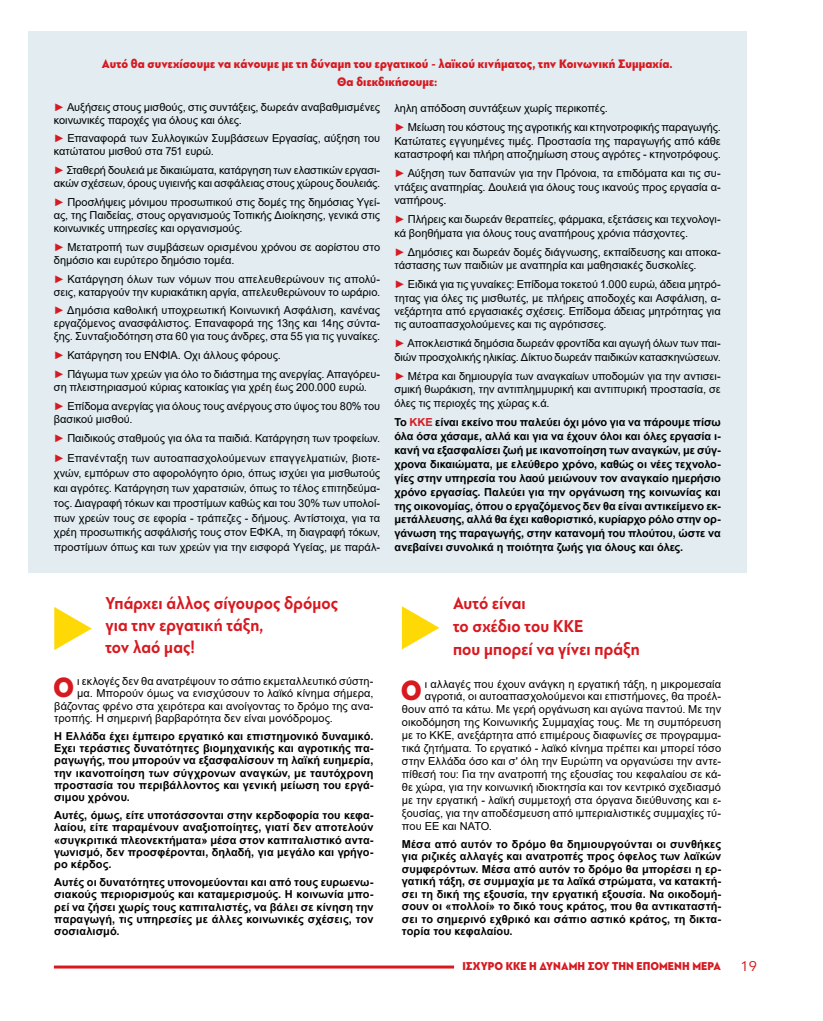
<style>
.page{position:relative;width:823px;height:1021px;background:#fff}
.page>*{position:absolute;margin:0;border:0;box-sizing:border-box;transform-origin:0 0}
.t1{font:900 29.2px "PF Bague Sans Pro";color:#d71920;scale:.9 1}
.t2{font:700 18px/22.2px "PF Bague Sans Pro";letter-spacing:.005em;color:#d71920;scale:.9 1}
.t3{font:15px "PF Bague Sans Pro";color:#d71920}
.t4{font:900 12.9px/18px "PF Bague Sans Pro";letter-spacing:.01em;color:#d71920;text-align:center;scale:.9 1}
.t5{font:900 12px "PF Bague Sans Pro";letter-spacing:.005em;color:#d71920;scale:.9 1}
.t6{font:11px/13.4px "Arial";color:#000}
.t7{font:700 11px/12.2px "Arial";letter-spacing:.005em;color:#000;text-align:justify}
.s1{font-family:"CF Jeckyl Condensed";color:#d71920}
.s2{color:#d71920}
</style>
<div class="page">
<div style="left:28px;top:31px;width:718px;height:542px;background:#e2ecf1"></div>
<svg style="left:54px;top:607px;width:38px;height:43px"></svg>
<svg style="left:401px;top:606px;width:38px;height:43px"></svg>
<hr style="left:54px;top:965px;width:400px;height:3px;background:#d71920">
<p class="t4" style="left:102px;top:55px;width:635px">Αυτό θα συνεχίσουμε να κάνουμε με τη δύναμη του εργατικού - λαϊκού κινήματος, την Κοινωνική Συμμαχία.<br>Θα διεκδικήσουμε:</p>
<p class="t6" style="left:54px;top:100px;width:327px;line-height:13.1px"><span class="s1">►</span> Αυξήσεις στους μισθούς, στις συντάξεις, δωρεάν αναβαθμισμένες κοινωνικές παροχές για όλους και όλες.</p>
<p class="t6" style="left:54px;top:132px;width:327px;line-height:13.1px"><span class="s1">►</span> Επαναφορά των Συλλογικών Συμβάσεων Εργασίας, αύξηση του κατώτατου μισθού στα 751 ευρώ.</p>
<p class="t6" style="left:54px;top:164px;width:327px;line-height:13.1px"><span class="s1">►</span>Σταθερή δουλειά με δικαιώματα, κατάργηση των ελαστικών εργασι&shy;ακών σχέσεων, όρους υγιεινής και ασφάλειας στους χώρους δουλειάς.</p>
<p class="t6" style="left:54px;top:195px;width:327px;line-height:13.1px;text-align:justify"><span class="s1">►</span> Προσλήψεις μόνιμου προσωπικού στις δομές της δημόσιας Υγεί&shy;ας, της Παιδείας, στους οργανισμούς Τοπικής Διοίκησης, γενικά στις κοινωνικές υπηρεσίες και οργανισμούς.</p>
<p class="t6" style="left:54px;top:240px;width:327px;line-height:13.1px"><span class="s1">►</span> Μετατροπή των συμβάσεων ορισμένου χρόνου σε αορίστου στο δημόσιο και ευρύτερο δημόσιο τομέα.</p>
<p class="t6" style="left:54px;top:272px;width:327px;line-height:13.1px"><span class="s1">►</span> Κατάργηση όλων των νόμων που απελευθερώνουν τις απολύ&shy;σεις, καταργούν την κυριακάτικη αργία, απελευθερώνουν το ωράριο.</p>
<p class="t6" style="left:54px;top:304px;width:327px;line-height:13.1px;text-align:justify"><span class="s1">►</span> Δημόσια καθολική υποχρεωτική Κοινωνική Ασφάλιση, κανένας εργαζόμενος ανασφάλιστος. Επαναφορά της 13ης και 14ης σύντα&shy;ξης. Συνταξιοδότηση στα 60 για τους άνδρες, στα 55 για τις γυναίκες.</p>
<p class="t6" style="left:54px;top:346px;width:327px;line-height:18.7px"><span class="s1">►</span> Κατάργηση του ΕΝΦΙΑ. Οχι άλλους φόρους.<br><span class="s1">►</span> Πάγωμα των χρεών για όλο το διάστημα της ανεργίας. Απαγόρευ-</p>
<p class="t6" style="left:54px;top:378px;width:327px;line-height:18.7px">ση πλειστηριασμού κύριας κατοικίας για χρέη έως 200.000 ευρώ. <span class="s1">►</span> Επίδομα ανεργίας για όλους τους ανέργους στο ύψος του 80% του</p>
<p class="t6" style="left:54px;top:409px;width:327px;line-height:18.7px">βασικού μισθού.<br><span class="s1">►</span> Παιδικούς σταθμούς για όλα τα παιδιά. Κατάργηση των τροφείων.</p>
<p class="t6" style="left:54px;top:451px;width:327px;line-height:14.8px;text-align:justify"><span class="s1">►</span> Επανένταξη των αυτοαπασχολούμενων επαγγελματιών, βιοτε&shy;χνών, εμπόρων στο αφορολόγητο όριο, όπως ισχύει για μισθωτούς και αγρότες. Κατάργηση των χαρατσιών, όπως το τέλος επιτηδεύμα&shy;τος. Διαγραφή τόκων και προστίμων καθώς και του 30% των υπολοί&shy;πων χρεών τους σε εφορία - τράπεζες - δήμους. Αντίστοιχα, για τα χρέη προσωπικής ασφάλισής τους στον ΕΦΚΑ, τη διαγραφή τόκων, προστίμων όπως και των χρεών για την εισφορά Υγείας, με παράλ-</p>
<p class="t6" style="left:394px;top:99px;width:328px;line-height:19.1px">ληλη απόδοση συντάξεων χωρίς περικοπές.<br><span class="s1">►</span> Μείωση του κόστους της αγροτικής και κτηνοτροφικής παραγωγής.</p>
<p class="t6" style="left:394px;top:134px;width:327px">Κατώτατες εγγυημένες τιμές. Προστασία της παραγωγής από κάθε καταστροφή και πλήρη αποζημίωση στους αγρότες - κτηνοτρόφους.</p>
<p class="t6" style="left:394px;top:167px;width:327px;text-align:justify"><span class="s1">►</span> Αύξηση των δαπανών για την Πρόνοια, τα επιδόματα και τις συ&shy;ντάξεις αναπηρίας. Δουλειά για όλους τους ικανούς προς εργασία α&shy;ναπήρους.</p>
<p class="t6" style="left:394px;top:212px;width:327px"><span class="s1">►</span> Πλήρεις και δωρεάν θεραπείες, φάρμακα, εξετάσεις και τεχνολογι&shy;κά βοηθήματα για όλους τους αναπήρους χρόνια πάσχοντες.</p>
<p class="t6" style="left:394px;top:245px;width:327px"><span class="s1">►</span> Δημόσιες και δωρεάν δομές διάγνωσης, εκπαίδευσης και αποκα&shy;τάστασης των παιδιών με αναπηρία και μαθησιακές δυσκολίες.</p>
<p class="t6" style="left:394px;top:277px;width:327px;text-align:justify"><span class="s1">►</span> Ειδικά για τις γυναίκες: Επίδομα τοκετού 1.000 ευρώ, άδεια μητρό&shy;τητας για όλες τις μισθωτές, με πλήρεις αποδοχές και Ασφάλιση, α&shy;νεξάρτητα από εργασιακές σχέσεις. Επίδομα άδειας μητρότητας για τις αυτοαπασχολούμενες και τις αγρότισσες.</p>
<p class="t6" style="left:394px;top:337px;width:327px"><span class="s1">►</span> Αποκλειστικά δημόσια δωρεάν φροντίδα και αγωγή όλων των παι&shy;διών προσχολικής ηλικίας. Δίκτυο δωρεάν παιδικών κατασκηνώσεων.</p>
<p class="t6" style="left:394px;top:369px;width:327px;text-align:justify"><span class="s1">►</span> Μέτρα και δημιουργία των αναγκαίων υποδομών για την αντισει&shy;σμική θωράκιση, την αντιπλημμυρική και αντιπυρική προστασία, σε όλες τις περιοχές της χώρας κ.ά.</p>
<p class="t7" style="left:394px;top:415px;width:328px;line-height:13.9px">Το <span class="s2">ΚΚΕ</span> είναι εκείνο που παλεύει όχι μόνο για να πάρουμε πίσω όλα όσα χάσαμε, αλλά και για να έχουν όλοι και όλες εργασία ι&shy;κανή να εξασφαλίσει ζωή με ικανοποίηση των αναγκών, με σύγ&shy;χρονα δικαιώματα, με ελεύθερο χρόνο, καθώς οι νέες τεχνολο&shy;γίες στην υπηρεσία του λαού μειώνουν τον αναγκαίο ημερήσιο χρόνο εργασίας. Παλεύει για την οργάνωση της κοινωνίας και της οικονομίας, όπου ο εργαζόμενος δεν θα είναι αντικείμενο εκ&shy;μετάλλευσης, αλλά θα έχει καθοριστικό, κυρίαρχο ρόλο στην ορ&shy;γάνωση της παραγωγής, στην κατανομή του πλούτου, ώστε να ανεβαίνει συνολικά η ποιότητα ζωής για όλους και όλες.</p>
<h2 class="t2" style="left:105px;top:592px;width:260px">Υπάρχει άλλος σίγουρος δρόμος για την εργατική τάξη,<br>τον λαό μας!</h2>
<h1 class="t1" style="left:53px;top:669px;width:25px">Ο</h1>
<p class="t6" style="left:77px;top:675px;width:298px">ι εκλογές δεν θα ανατρέψουν το σάπιο εκμεταλλευτικό σύστη-</p>
<p class="t6" style="left:77px;top:687px;width:298px">μα. Μπορούν όμως να ενισχύσουν το λαϊκό κίνημα σήμερα,</p>
<p class="t6" style="left:54px;top:699px;width:320px">βάζοντας φρένο στα χειρότερα και ανοίγοντας το δρόμο της ανα-</p>
<p class="t6" style="left:54px;top:711px;width:280px">τροπής. Η σημερινή βαρβαρότητα δεν είναι μονόδρομος.</p>
<p class="t7" style="left:54px;top:730px;width:320px">Η Ελλάδα έχει έμπειρο εργατικό και επιστημονικό δυναμικό.<br>Εχει τεράστιες δυνατότητες βιομηχανικής και αγροτικής πα&shy;ραγωγής, που μπορούν να εξασφαλίσουν τη λαϊκή ευημερία, την ικανοποίηση των σύγχρονων αναγκών, με ταυτόχρονη προστασία του περιβάλλοντος και γενική μείωση του εργά&shy;σιμου χρόνου.</p>
<p class="t7" style="left:54px;top:809px;width:320px">Αυτές, όμως, είτε υποτάσσονται στην κερδοφορία του κεφα&shy;λαίου, είτε παραμένουν αναξιοποίητες, γιατί δεν αποτελούν «συγκριτικά πλεονεκτήματα» μέσα στον καπιταλιστικό αντα&shy;γωνισμό, δεν προσφέρονται, δηλαδή, για μεγάλο και γρήγο&shy;ρο κέρδος.</p>
<p class="t7" style="left:54px;top:876px;width:320px">Αυτές οι δυνατότητες υπονομεύονται και από τους ευρωενω&shy;σιακούς περιορισμούς και καταμερισμούς. Η κοινωνία μπο&shy;ρεί να ζήσει χωρίς τους καπιταλιστές, να βάλει σε κίνηση την παραγωγή, τις υπηρεσίες με άλλες κοινωνικές σχέσεις, τον σοσιαλισμό.</p>
<h2 class="t2" style="left:453px;top:591px;width:209px;line-height:23px">Αυτό είναι<br>το σχέδιο του ΚΚΕ<br>που μπορεί να γίνει πράξη</h2>
<h1 class="t1" style="left:400px;top:671px;width:25px">Ο</h1>
<p class="t6" style="left:424px;top:677px;width:298px">ι αλλαγές που έχουν ανάγκη η εργατική τάξη, η μικρομεσαία</p>
<p class="t6" style="left:424px;top:689px;width:298px">αγροτιά, οι αυτοαπασχολούμενοι και επιστήμονες, θα προέλ-</p>
<p class="t6" style="left:401px;top:702px;width:320px">θουν από τα κάτω. Με γερή οργάνωση και αγώνα παντού. Με την</p>
<p class="t6" style="left:401px;top:715px;width:320px">οικοδόμηση της Κοινωνικής Συμμαχίας τους. Με τη συμπόρευση</p>
<p class="t6" style="left:401px;top:728px;width:320px">με το ΚΚΕ, ανεξάρτητα από επιμέρους διαφωνίες σε προγραμμα-</p>
<p class="t6" style="left:401px;top:741px;width:320px">τικά ζητήματα. Το εργατικό - λαϊκό κίνημα πρέπει και μπορεί τόσο</p>
<p class="t6" style="left:401px;top:754px;width:320px">στην Ελλάδα όσο και σ' όλη την Ευρώπη να οργανώσει την αντε-</p>
<p class="t6" style="left:401px;top:767px;width:320px">πίθεσή του: Για την ανατροπή της εξουσίας του κεφαλαίου σε κά-</p>
<p class="t6" style="left:401px;top:780px;width:320px">θε χώρα, για την κοινωνική ιδιοκτησία και τον κεντρικό σχεδιασμό</p>
<p class="t6" style="left:401px;top:793px;width:320px">με την εργατική - λαϊκή συμμετοχή στα όργανα διεύθυνσης και ε-</p>
<p class="t6" style="left:401px;top:806px;width:320px">ξουσίας, για την αποδέσμευση από ιμπεριαλιστικές συμμαχίες τύ-</p>
<p class="t6" style="left:401px;top:818px;width:91px">που ΕΕ και ΝΑΤΟ.</p>
<p class="t7" style="left:401px;top:837px;width:320px;line-height:12.5px">Μέσα από αυτόν το δρόμο θα δημιουργούνται οι συνθήκες για ριζικές αλλαγές και ανατροπές προς όφελος των λαϊκών συμφερόντων. Μέσα από αυτόν το δρόμο θα μπορέσει η ερ&shy;γατική τάξη, σε συμμαχία με τα λαϊκά στρώματα, να κατακτή&shy;σει τη δική της εξουσία, την εργατική εξουσία. Να οικοδομή&shy;σουν οι «πολλοί» το δικό τους κράτος, που θα αντικαταστή&shy;σει το σημερινό εχθρικό και σάπιο αστικό κράτος, τη δικτα&shy;τορία του κεφαλαίου.</p>
<p class="t5" style="left:462px;top:958px;width:288px">ΙΣΧΥΡΟ KKE Η ΔΥΝΑΜΗ ΣΟΥ ΤΗΝ ΕΠΟΜΕΝΗ ΜΕΡΑ</p>
<h3 class="t3" style="left:740px;top:957px;width:18px">19</h3>
</div>
